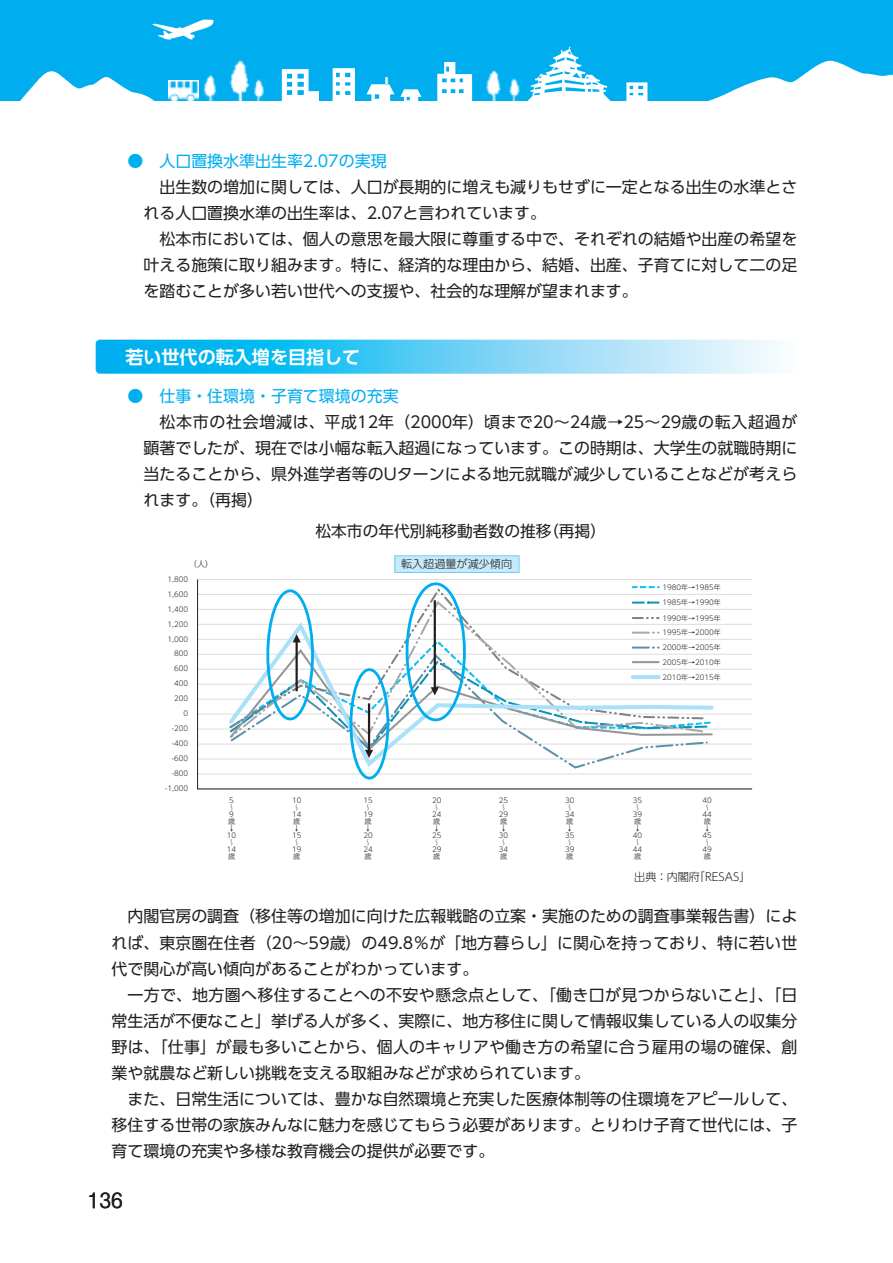
<style>
.page{position:relative;width:893px;height:1263px;background:#fff}
.page>*{position:absolute;margin:0;border:0;box-sizing:border-box;transform-origin:0 0}
.t1{font:19.2px "Shin M Go Pr 6";color:#231f20}
.t2{font:700 18px "UD Shin Go Pr 6 N De";color:#fff}
.t3{font:15.9px/26.1px "UD Shin Go Pr 6 N";color:#231f20;text-align:justify}
.t4{font:15.9px "UD Shin Go Pr 6 N";color:#00aeef}
.t5{font:15.9px "UD Shin Go Pr 6 N";letter-spacing:.045em;color:#231f20}
.t6{font:15.75px "UD Shin Go Pro";color:#231f20}
.t7{font:300 11.1px "UD Shin Go Pro";color:#231f20}
.t8{font:300 8.1px "UD Shin Go Pro";color:#231f20}
.t9{font:300 7.05px/7.1px "UD Shin Go Pro";color:#231f20}
</style>
<div class="page">
<div style="left:0;top:0;width:893px;height:100px;background:#00aeef"></div>
<svg style="left:400px;top:89px;width:21px;height:12px"></svg>
<svg style="left:437px;top:62px;width:26px;height:39px"></svg>
<svg style="left:367px;top:77px;width:27px;height:24px"></svg>
<svg style="left:333px;top:68px;width:22px;height:32px"></svg>
<svg style="left:282px;top:69px;width:37px;height:31px"></svg>
<img style="left:236px;top:60px;width:11px;height:41px">
<img style="left:184px;top:64px;width:52px;height:37px">
<img style="left:463px;top:70px;width:31px;height:31px">
<img style="left:494px;top:70px;width:32px;height:31px">
<img style="left:238px;top:71px;width:42px;height:30px">
<svg style="left:15px;top:71px;width:143px;height:30px"></svg>
<svg style="left:701px;top:61px;width:192px;height:40px"></svg>
<svg style="left:526px;top:46px;width:85px;height:55px"></svg>
<svg style="left:152px;top:20px;width:62px;height:20px"></svg>
<img style="left:169px;top:81px;width:30px;height:20px">
<svg style="left:626px;top:82px;width:21px;height:19px"></svg>
<svg style="left:197px;top:579px;width:555px;height:211px"></svg>
<div style="left:395px;top:556px;width:124px;height:16px;background:#c6eafa"></div>
<div style="left:395px;top:555px;width:124px;height:18px;border:1px solid #6bcff6"></div>
<svg style="left:228px;top:586px;width:480px;height:14px"></svg>
<svg style="left:225px;top:618px;width:491px;height:152px"></svg>
<svg style="left:228px;top:600px;width:484px;height:158px"></svg>
<div style="left:406px;top:582px;width:60px;height:139px;border:3px solid #00aeef;border-radius:50%"></div>
<svg style="left:96px;top:340px;width:683px;height:34px;background:#64cff5"></svg>
<p class="t4" style="left:128px;top:148px;width:261px">●　人口置換水準出生率2.07の実現</p>
<p class="t3" style="left:144px;top:174px;width:655px;text-align:left">　出生数の増加に関しては、人口が長期的に増えも減りもせずに一定となる出生の水準とされる人口置換水準の出生率は、2.07と言われています。<br>　松本市においては、個人の意思を最大限に尊重する中で、それぞれの結婚や出産の希望を叶える施策に取り組みます。特に、経済的な理由から、結婚、出産、子育てに対して二の足を踏むことが多い若い世代への支援や、社会的な理解が望まれます。</p>
<p class="t2" style="left:125px;top:342px;width:236px">若い世代の転入増を目指して</p>
<p class="t4" style="left:128px;top:383px;width:273px">●　仕事・住環境・子育て環境の充実</p>
<p class="t5" style="left:144px;top:409px;width:289px">　松本市の社会増減は、平成１２年（２０００</p>
<p class="t3" style="left:144px;top:408px;width:655px;text-indent:309px">年）頃まで２０～２４歳→２５～２９歳の転入超過が顕著でしたが、現在では小幅な転入超過になっています。この時期は、大学生の就職時期に当たることから、県外進学者等のＵターンによる地元就職が減少していることなどが考えられます。（再掲）</p>
<p class="t6" style="left:315px;top:519px;width:292px">松本市の年代別純移動者数の推移（再掲）</p>
<p class="t8" style="left:189px;top:558px;width:26px">（人）</p>
<p class="t9" style="left:165px;top:571px;width:24px;line-height:15px;text-align:right">1,800<br>1,600<br>1,400<br>1,200<br>1,000<br>800<br>600<br>400<br>200<br>0<br>-200 -400 -600 -800 -1,000</p>
<p class="t7" style="left:401px;top:555px;width:113px">転入超過量が減少傾向</p>
<p class="t9" style="left:662px;top:579px;width:60px;line-height:15.5px;text-align:justify">1980年→1985年1985年→1990年1990年→1995年</p>
<p class="t9" style="left:662px;top:625px;width:60px;line-height:14.9px;text-align:justify">1995年→2000年2000年→2005年2005年→2010年2010年→2015年</p>
<p class="t9" style="left:227px;top:796px;width:11px;text-align:center">5〜<br>9歳↓<br>10〜<br>14歳</p>
<p class="t9" style="left:292px;top:796px;width:11px">10〜<br>14歳↓<br>15〜<br>19歳</p>
<p class="t9" style="left:363px;top:796px;width:11px">15〜<br>19歳↓<br>20〜<br>24歳</p>
<p class="t9" style="left:432px;top:796px;width:11px">20〜<br>24歳↓<br>25〜<br>29歳</p>
<p class="t9" style="left:499px;top:796px;width:11px">25〜<br>29歳↓<br>30〜<br>34歳</p>
<p class="t9" style="left:565px;top:796px;width:11px">30〜<br>34歳↓<br>35〜<br>39歳</p>
<p class="t9" style="left:633px;top:796px;width:11px">35〜<br>39歳↓<br>40〜<br>44歳</p>
<p class="t9" style="left:703px;top:796px;width:11px">40〜<br>44歳↓<br>45〜<br>49歳</p>
<p class="t7" style="left:634px;top:868px;width:118px">出典 ：内閣府「RESAS」</p>
<p class="t3" style="left:112px;top:903px;width:687px;text-indent:16px">内閣官房の調査（移住等の増加に向けた広報戦略の立案・実施のための調査事業報告書）によれば、東京圏在住者（２０～５９歳）の49.8％が「地方暮らし」に関心を持っており、特に若い世代で関心が高い傾向があることがわかっています。</p>
<p class="t3" style="left:112px;top:981px;width:687px;text-indent:16px">一方で、地方圏へ移住することへの不安や懸念点として、「働き口が見つからないこと」、「日常生活が不便なこと」挙げる人が多く、実際に、地方移住に関して情報収集している人の収集分野は、「仕事」が最も多いことから、個人のキャリアや働き方の希望に合う雇用の場の確保、創業や就農など新しい挑戦を支える取組みなどが求められています。</p>
<p class="t3" style="left:112px;top:1085px;width:687px;text-indent:16px">また、日常生活については、豊かな自然環境と充実した医療体制等の住環境をアピールして、移住する世帯の家族みんなに魅力を感じてもらう必要があります。とりわけ子育て世代には、子育て環境の充実や多様な教育機会の提供が必要です。</p>
<p class="t1" style="left:88px;top:1185px;width:37px">136</p>
</div>
